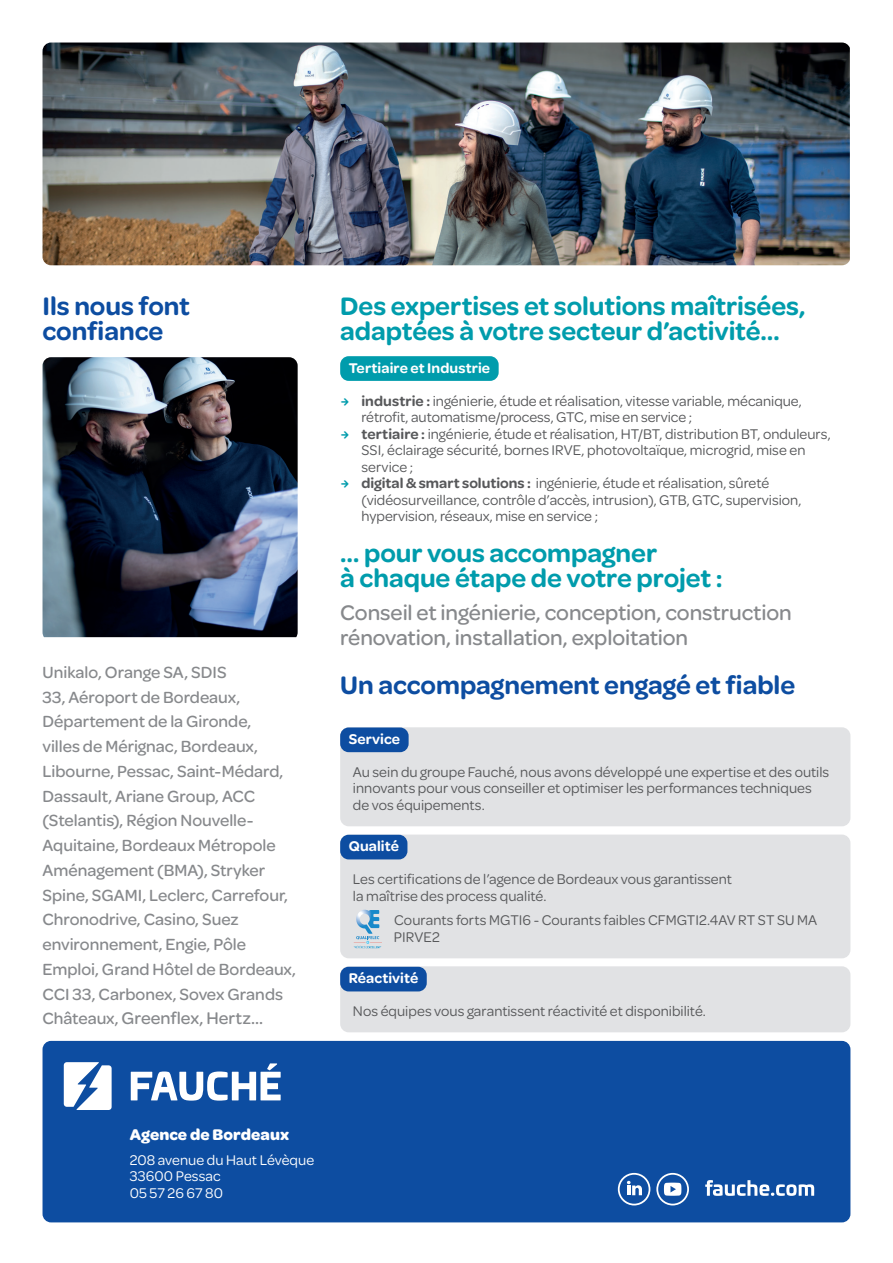
<style>
.page{position:relative;width:893px;height:1263px;background:#fff}
.page>*{position:absolute;margin:0;border:0;box-sizing:border-box;transform-origin:0 0}
.t1{font:600 27px/24.8px "Omnes";letter-spacing:-.005em;color:#009cac}
.t2{font:600 27px/24.8px "Omnes";color:#0d4da1}
.t3{font:500 22.5px/24.8px "Omnes";letter-spacing:-.005em;color:#87898c}
.t4{font:500 18px "Omnes";color:#87898c}
.t5{font:500 17.25px/24.8px "Omnes";color:#87898c}
.t6{font:700 16.5px "Omnes";letter-spacing:.005em;color:#fff}
.t7{font:15px/16.5px "Omnes";color:#57585a}
.t8{font:600 15px "Omnes";letter-spacing:.005em;color:#fff}
.t9{font:15px/16.5px "Omnes";letter-spacing:.005em;color:#fff}
.s1{font-size:17.25px}
.s2{font-family:"Clone Rounded PE Eb";font-size:12px;color:#009cac}
.s3{font-weight:600}
</style>
<div class="page">
<div style="left:340px;top:966px;width:510px;height:66px;background:#e1e2e4;border-radius:9px"></div>
<div style="left:340px;top:834px;width:510px;height:124px;background:#e1e2e4;border-radius:9px"></div>
<div style="left:340px;top:727px;width:510px;height:99px;background:#e1e2e4;border-radius:9px"></div>
<div style="left:43px;top:1041px;width:807px;height:181px;background:#0d4da1;border-radius:9px"></div>
<svg style="left:64px;top:1062px;width:48px;height:48px"></svg>
<svg style="left:131px;top:1063px;width:150px;height:37px"></svg>
<svg style="left:705px;top:1180px;width:109px;height:16px"></svg>
<svg style="left:618px;top:1173px;width:32px;height:32px"></svg>
<svg style="left:656px;top:1173px;width:33px;height:32px"></svg>
<div style="left:340px;top:356px;width:159px;height:25px;background:#009cac;border-radius:9px"></div>
<div style="left:340px;top:727px;width:69px;height:25px;background:#0d4da1;border-radius:9px"></div>
<div style="left:340px;top:835px;width:67px;height:24px;background:#0d4da1;border-radius:9px"></div>
<div style="left:340px;top:967px;width:87px;height:24px;background:#0d4da1;border-radius:9px"></div>
<img style="left:43px;top:43px;width:807px;height:222px">
<img style="left:43px;top:357px;width:255px;height:280px">
<svg style="left:353px;top:910px;width:29px;height:38px"></svg>
<h1 class="t2" style="left:43px;top:292px;width:149px">Ils nous font confiance</h1>
<p class="t5" style="left:43px;top:659px;width:255px">Unikalo, Orange SA, SDIS<br>33, Aéroport de Bordeaux,<br>Département de la Gironde,<br>villes de Mérignac, Bordeaux,<br>Libourne, Pessac, Saint-Médard,<br>Dassault, Ariane Group, ACC (Stelantis), Région Nouvelle-<br>Aquitaine, Bordeaux Métropole<br>Aménagement (BMA), Stryker<br>Spine, SGAMI, Leclerc, Carrefour,<br>Chronodrive, Casino, Suez environnement, Engie, Pôle<br>Emploi, Grand Hôtel de Bordeaux,<br>CCI 33, Carbonex, Sovex Grands</p>
<p class="t4" style="left:43px;top:1006px;width:222px"><span class="s1">Châteaux,</span> Greenflex, Hertz...</p>
<h1 class="t1" style="left:340px;top:292px;width:467px">Des expertises et solutions maîtrisées, adaptées à votre secteur d’activité…</h1>
<p class="t8" style="left:349px;top:357px;width:143px">Tertiaire et Industrie</p>
<p class="t7" style="left:361px;top:391px;width:442px;text-indent:-21px"><span class="s2">→</span> <span class="s3">industrie :</span> ingénierie, étude et réalisation, vitesse variable, mécanique, rétrofit, automatisme/process, GTC, mise en service ;</p>
<p class="t7" style="left:361px;top:424px;width:471px;text-indent:-21px"><span class="s2">→</span> <span class="s3">tertiaire :</span> ingénierie, étude et réalisation, HT/BT, distribution BT, onduleurs,<br>SSI, éclairage sécurité, bornes IRVE, photovoltaïque, microgrid, mise en service ;</p>
<p class="t7" style="left:361px;top:474px;width:441px;text-indent:-21px"><span class="s2">→</span> <span class="s3">digital &amp; smart solutions :</span> ingénierie, étude et réalisation, sûreté (vidéosurveillance, contrôle d’accès, intrusion), GTB, GTC, supervision, hypervision, réseaux, mise en service ;</p>
<h1 class="t1" style="left:340px;top:539px;width:384px">… pour vous accompagner<br>à chaque étape de votre projet :</h1>
<h2 class="t3" style="left:340px;top:599px;width:453px">Conseil et ingénierie, conception, construction rénovation, installation, exploitation</h2>
<h1 class="t2" style="left:340px;top:671px;width:457px">Un accompagnement engagé et fiable</h1>
<p class="t8" style="left:349px;top:728px;width:53px">Service</p>
<p class="t7" style="left:353px;top:763px;width:478px">Au sein du groupe Fauché, nous avons développé une expertise et des outils innovants pour vous conseiller et optimiser les performances techniques de vos équipements.</p>
<p class="t8" style="left:349px;top:836px;width:52px">Qualité</p>
<p class="t7" style="left:353px;top:870px;width:381px">Les certifications de l’agence de Bordeaux vous garantissent la maîtrise des process qualité.</p>
<p class="t7" style="left:394px;top:911px;width:425px">Courants forts MGTI6 - Courants faibles CFMGTI2.4AV RT ST SU MA<br>PIRVE2</p>
<p class="t8" style="left:349px;top:968px;width:71px">Réactivité</p>
<p class="t7" style="left:353px;top:1002px;width:355px">Nos équipes vous garantissent réactivité et disponibilité.</p>
<p class="t6" style="left:130px;top:1123px;width:161px">Agence de Bordeaux</p>
<p class="t9" style="left:130px;top:1150px;width:186px">208 avenue du Haut Lévèque<br>33600 Pessac<br>05 57 26 67 80</p>
</div>
